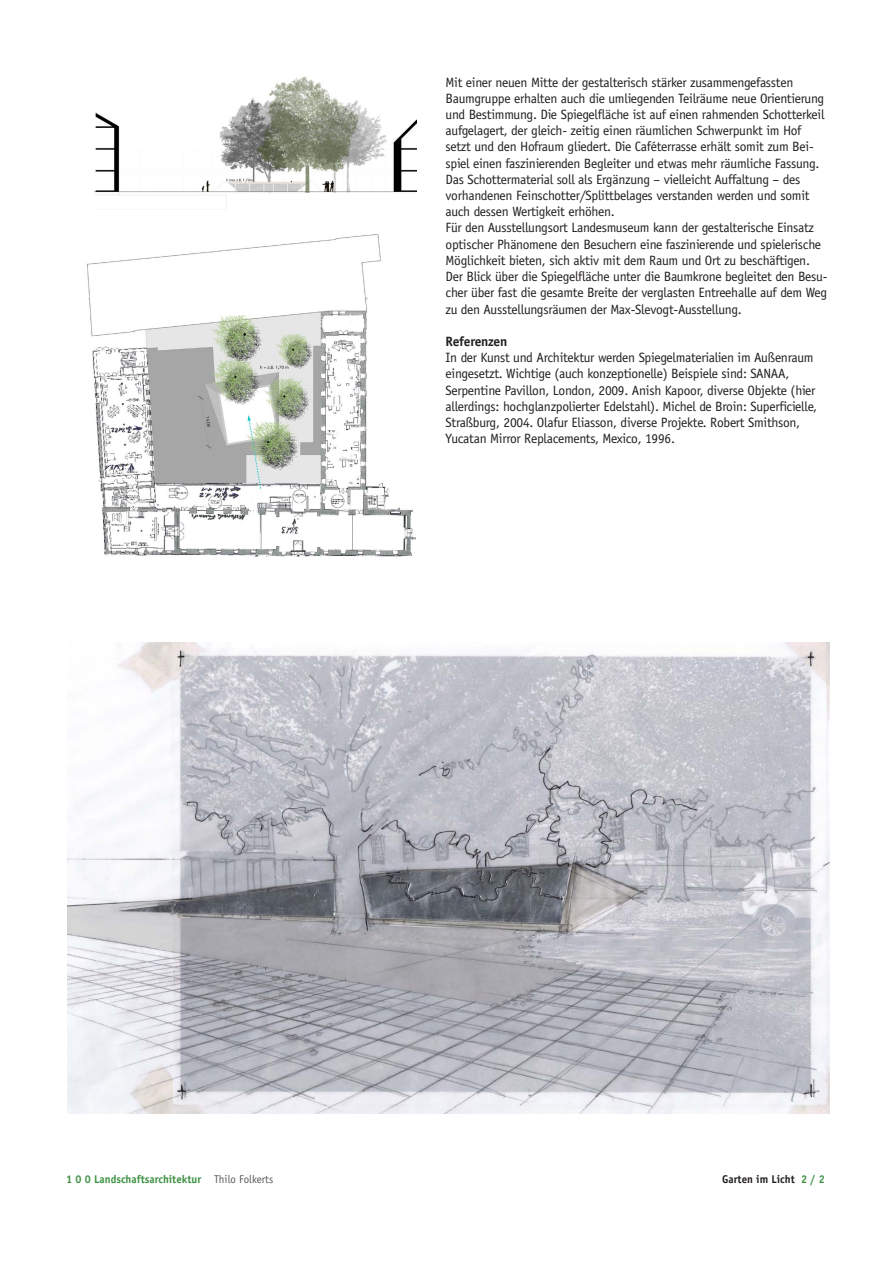
<style>
.page{position:relative;width:893px;height:1263px;background:#fff}
.page>*{position:absolute;margin:0;border:0;box-sizing:border-box;transform-origin:0 0}
.t1{font:13.5px/16.2px "Officina Sans";letter-spacing:-.02em;color:#231f20}
.t2{font:700 13.5px "Officina Sans";letter-spacing:-.02em;color:#231f20}
.t3{font:700 11.25px "Officina Sans";color:#3d9042}
.t4{font:700 11.25px "Officina Sans";color:#231f20}
.s1{font-weight:400;color:#57585a}
.s2{color:#3d9042}
</style>
<div class="page">
<img style="left:94px;top:77px;width:323px;height:132px">
<img style="left:86px;top:234px;width:330px;height:323px">
<img style="left:68px;top:642px;width:762px;height:471px">
<p class="t1" style="left:446px;top:74px;width:381px">Mit einer neuen Mitte der gestalterisch stärker zusammengefassten Baumgruppe erhalten auch die umliegenden Teilräume neue Orientierung und Bestimmung. Die Spiegelfläche ist auf einen rahmenden Schotterkeil aufgelagert, der gleich- zeitig einen räumlichen Schwerpunkt im Hof setzt und den Hofraum gliedert. Die Caféterrasse erhält somit zum Bei&shy;spiel einen faszinierenden Begleiter und etwas mehr räumliche Fassung.<br>Das Schottermaterial soll als Ergänzung – vielleicht Auffaltung – des vorhandenen Feinschotter/Splittbelages verstanden werden und somit auch dessen Wertigkeit erhöhen.</p>
<p class="t1" style="left:446px;top:220px;width:383px">Für den Ausstellungsort Landesmuseum kann der gestalterische Einsatz optischer Phänomene den Besuchern eine faszinierende und spielerische Möglichkeit bieten, sich aktiv mit dem Raum und Ort zu beschäftigen.<br>Der Blick über die Spiegelfläche unter die Baumkrone begleitet den Besu&shy;cher über fast die gesamte Breite der verglasten Entreehalle auf dem Weg zu den Ausstellungsräumen der Max-Slevogt-Ausstellung.</p>
<p class="t2" style="left:446px;top:333px;width:63px">Referenzen</p>
<p class="t1" style="left:446px;top:349px;width:373px">In der Kunst und Architektur werden Spiegelmaterialien im Außenraum eingesetzt. Wichtige (auch konzeptionelle) Beispiele sind: SANAA, Serpentine Pavillon, London, 2009. Anish Kapoor, diverse Objekte (hier allerdings: hochglanzpolierter Edelstahl). Michel de Broin: Superficielle, Straßburg, 2004. Olafur Eliasson, diverse Projekte. Robert Smithson, Yucatan Mirror Replacements, Mexico, 1996.</p>
<p class="t3" style="left:66px;top:1172px;width:209px">1 0 0 Landschaftsarchitektur <span class="s1">Thilo Folkerts</span></p>
<p class="t4" style="left:722px;top:1172px;width:104px">Garten im Licht <span class="s2">2 / 2</span></p>
</div>
